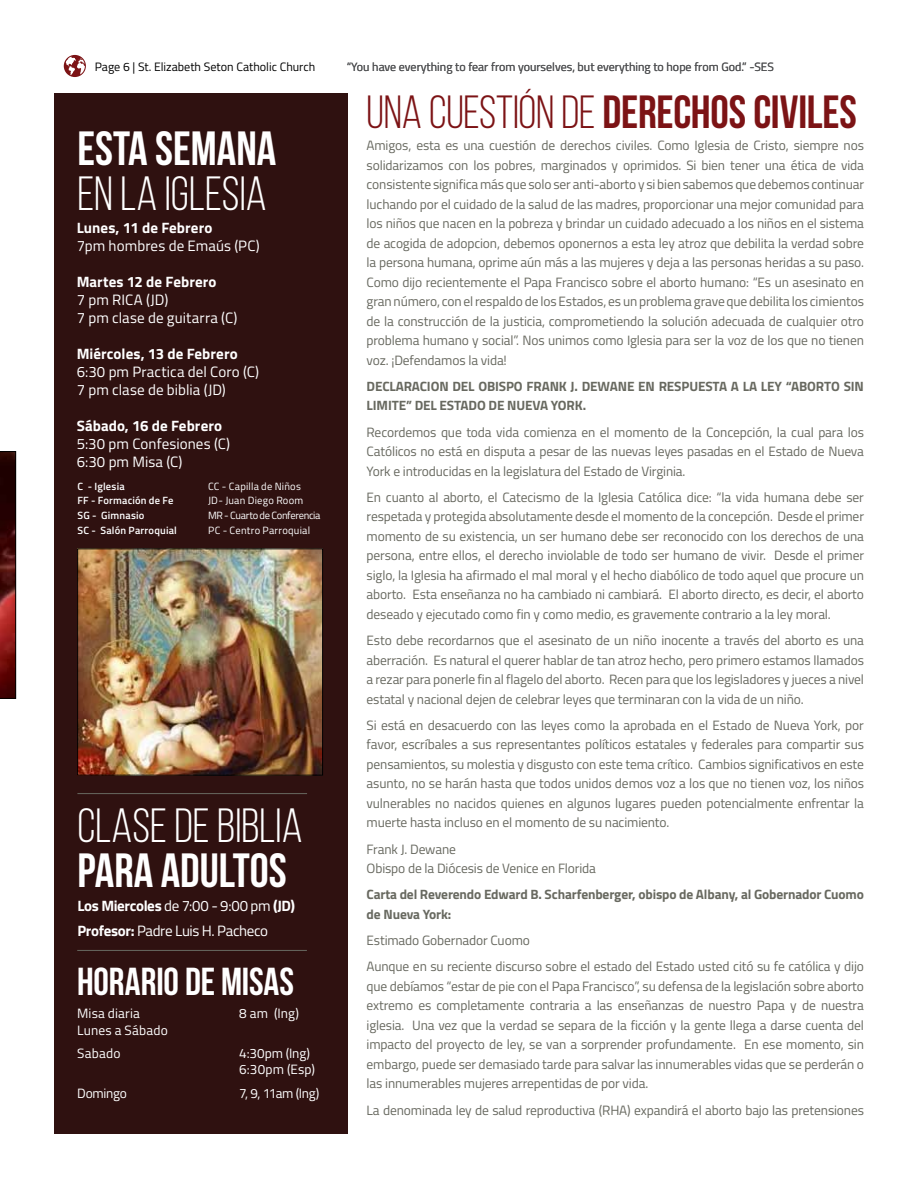
<style>
.page{position:relative;width:918px;height:1188px;background:#fff}
.page>*{position:absolute;margin:0;border:0;box-sizing:border-box;transform-origin:0 0}
.t1{font:48px "Bebas Neue";color:#fff}
.t2{font:48px "Bebas Neue";color:#fff}
.t3{font:46.5px "Bebas Neue";letter-spacing:-.005em;color:#7c1315}
.t4{font:39px "Bebas Neue";letter-spacing:-.005em;color:#fff}
.t5{font:15px/18px "Titillium";letter-spacing:.005em;color:#fff}
.t6{font:700 15px "Titillium";letter-spacing:.005em;color:#fff}
.t7{font:15px/24.8px "Titillium";letter-spacing:-.025em;color:#fff}
.t8{font:13.5px/19.5px "Titillium";letter-spacing:-.01em;color:#686960;text-align:justify}
.t9{font:700 13.5px/19.5px "Titillium";letter-spacing:-.01em;color:#686960}
.t10{font:13.5px/23.2px "Titillium";letter-spacing:.005em;color:#fff}
.t11{font:13.5px "Titillium";letter-spacing:-.02em;color:#fff}
.t12{font:12.15px "Titillium";color:#000}
.t13{font:12px "Titillium";color:#515254}
.t14{font:10.5px/14.7px "Titillium";letter-spacing:.015em;color:#fff}
.t15{font:600 10.5px/14.7px "Titillium";letter-spacing:.02em;color:#fff}
.s1{font-weight:700}
.s2{font-style:inherit}
</style>
<div class="page">
<div style="left:54px;top:94px;width:293px;height:1040px;background:#2f1110"></div>
<hr style="left:77px;top:950px;width:230px;height:1px;background:#686960">
<hr style="left:77px;top:793px;width:230px;height:1px;background:#686960">
<svg style="left:64px;top:55px;width:22px;height:22px"></svg>
<img style="left:79px;top:551px;width:242px;height:222px">
<div style="left:77px;top:549px;width:246px;height:226px;border:1px solid #000"></div>
<svg style="left:0;top:451px;width:16px;height:248px;background:#510e0d"></svg>
<p class="t12" style="left:95px;top:58px;width:222px">Page 6 | St. Elizabeth Seton Catholic Church</p>
<h1 class="t2" style="left:77px;top:122px;width:201px">ESTA SEMANA</h1>
<h1 class="t1" style="left:77px;top:168px;width:191px">EN LA IGLESIA</h1>
<p class="t6" style="left:77px;top:216px;width:137px">Lunes, 11 de Febrero</p>
<p class="t5" style="left:77px;top:236px;width:185px">7pm hombres de Emaús (PC)</p>
<p class="t6" style="left:77px;top:270px;width:141px">Martes 12 de Febrero</p>
<p class="t5" style="left:77px;top:290px;width:162px">7 pm RICA (JD)<br>7 pm clase de guitarra (C)</p>
<p class="t6" style="left:77px;top:342px;width:163px">Miércoles, 13 de Febrero</p>
<p class="t5" style="left:77px;top:362px;width:184px">6:30 pm Practica del Coro (C)<br>7 pm clase de biblia (JD)</p>
<p class="t6" style="left:77px;top:414px;width:147px">Sábado, 16 de Febrero</p>
<p class="t5" style="left:77px;top:434px;width:155px">5:30 pm Confesiones (C)<br>6:30 pm Misa (C)</p>
<p class="t15" style="left:77px;top:478px;width:101px">C - Iglesia<br>FF - Formación de Fe<br>SG - Gimnasio<br>SC - Salón Parroquial</p>
<p class="t14" style="left:208px;top:478px;width:114px">CC - Capilla de Niños<br>JD- Juan Diego Room<br>MR - Cuarto de Conferencia<br>PC - Centro Parroquial</p>
<h1 class="t1" style="left:77px;top:800px;width:227px">CLASE DE BIBLIA</h1>
<h1 class="t2" style="left:77px;top:844px;width:211px">PARA ADULTOS</h1>
<p class="t7" style="left:77px;top:893px;width:219px"><span class="s1">Los Miercoles</span> de 7:00 - 9:00 pm <span class="s1">(JD)<br>Profesor:</span> Padre Luis H. Pacheco</p>
<h3 class="t4" style="left:77px;top:960px;width:218px">HORARIO DE MISAS</h3>
<p class="t10" style="left:77px;top:1001px;width:64px">Misa diaria</p>
<p class="t10" style="left:239px;top:1001px;width:61px">8 am (Ing)</p>
<p class="t10" style="left:77px;top:1018px;width:92px">Lunes a Sábado<br>Sabado</p>
<p class="t10" style="left:239px;top:1044px;width:77px;line-height:16.5px">4:30pm (Ing)<br>6:30pm (Esp)</p>
<p class="t11" style="left:77px;top:1083px;width:51px">Domingo</p>
<p class="t10" style="left:239px;top:1081px;width:82px">7, 9, 11am (Ing)</p>
<p class="t13" style="left:347px;top:58px;width:429px">“You have everything to fear from yourselves, but everything to hope from God.” -SES</p>
<h2 class="t3" style="left:367px;top:87px;width:492px"><span class="s2">UNA CUESTIÓN DE</span> DERECHOS CIVILES</h2>
<p class="t8" style="left:367px;top:135px;width:499px">Amigos, esta es una cuestión de derechos civiles. Como Iglesia de Cristo, siempre nos solidarizamos con los pobres, marginados y oprimidos. Si bien tener una ética de vida consistente significa más que solo ser anti-aborto y si bien sabemos que debemos continuar luchando por el cuidado de la salud de las madres, proporcionar una mejor comunidad para los niños que nacen en la pobreza y brindar un cuidado adecuado a los niños en el sistema de acogida de adopcion, debemos oponernos a esta ley atroz que debilita la verdad sobre la persona humana, oprime aún más a las mujeres y deja a las personas heridas a su paso.<br>Como dijo recientemente el Papa Francisco sobre el aborto humano: “Es un asesinato en gran número, con el respaldo de los Estados, es un problema grave que debilita los cimientos de la construcción de la justicia, comprometiendo la solución adecuada de cualquier otro problema humano y social”. Nos unimos como Iglesia para ser la voz de los que no tienen voz. ¡Defendamos la vida!</p>
<p class="t9" style="left:367px;top:376px;width:499px">DECLARACION DEL OBISPO FRANK J. DEWANE EN RESPUESTA A LA LEY “ABORTO SIN<br>LIMITE” DEL ESTADO DE NUEVA YORK.</p>
<p class="t8" style="left:367px;top:422px;width:499px">Recordemos que toda vida comienza en el momento de la Concepción, la cual para los Católicos no está en disputa a pesar de las nuevas leyes pasadas en el Estado de Nueva York e introducidas en la legislatura del Estado de Virginia.</p>
<p class="t8" style="left:367px;top:487px;width:499px">En cuanto al aborto, el Catecismo de la Iglesia Católica dice: “la vida humana debe ser respetada y protegida absolutamente desde el momento de la concepción. Desde el primer momento de su existencia, un ser humano debe ser reconocido con los derechos de una persona, entre ellos, el derecho inviolable de todo ser humano de vivir. Desde el primer siglo, la Iglesia ha afirmado el mal moral y el hecho diabólico de todo aquel que procure un aborto. Esta enseñanza no ha cambiado ni cambiará. El aborto directo, es decir, el aborto deseado y ejecutado como fin y como medio, es gravemente contrario a la ley moral.</p>
<p class="t8" style="left:367px;top:630px;width:499px">Esto debe recordarnos que el asesinato de un niño inocente a través del aborto es una aberración. Es natural el querer hablar de tan atroz hecho, pero primero estamos llamados a rezar para ponerle fin al flagelo del aborto. Recen para que los legisladores y jueces a nivel estatal y nacional dejen de celebrar leyes que terminaran con la vida de un niño.</p>
<p class="t8" style="left:367px;top:715px;width:499px">Si está en desacuerdo con las leyes como la aprobada en el Estado de Nueva York, por favor, escríbales a sus representantes políticos estatales y federales para compartir sus pensamientos, su molestia y disgusto con este tema crítico. Cambios significativos en este asunto, no se harán hasta que todos unidos demos voz a los que no tienen voz, los niños vulnerables no nacidos quienes en algunos lugares pueden potencialmente enfrentar la muerte hasta incluso en el momento de su nacimiento.</p>
<p class="t8" style="left:367px;top:838px;width:231px">Frank J. Dewane<br>Obispo de la Diócesis de Venice en Florida</p>
<p class="t9" style="left:367px;top:884px;width:499px">Carta del Reverendo Edward B. Scharfenberger, obispo de Albany, al Gobernador Cuomo de Nueva York:</p>
<p class="t8" style="left:367px;top:927px;width:499px;line-height:26.2px">Estimado Gobernador Cuomo<br>Aunque en su reciente discurso sobre el estado del Estado usted citó su fe católica y dijo</p>
<p class="t8" style="left:367px;top:976px;width:499px">que debíamos “estar de pie con el Papa Francisco”, su defensa de la legislación sobre aborto extremo es completamente contraria a las enseñanzas de nuestro Papa y de nuestra iglesia. Una vez que la verdad se separa de la ficción y la gente llega a darse cuenta del impacto del proyecto de ley, se van a sorprender profundamente. En ese momento, sin embargo, puede ser demasiado tarde para salvar las innumerables vidas que se perderán o las innumerables mujeres arrepentidas de por vida.</p>
<p class="t8" style="left:367px;top:1099px;width:499px">La denominada ley de salud reproductiva (RHA) expandirá el aborto bajo las pretensiones</p>
</div>
